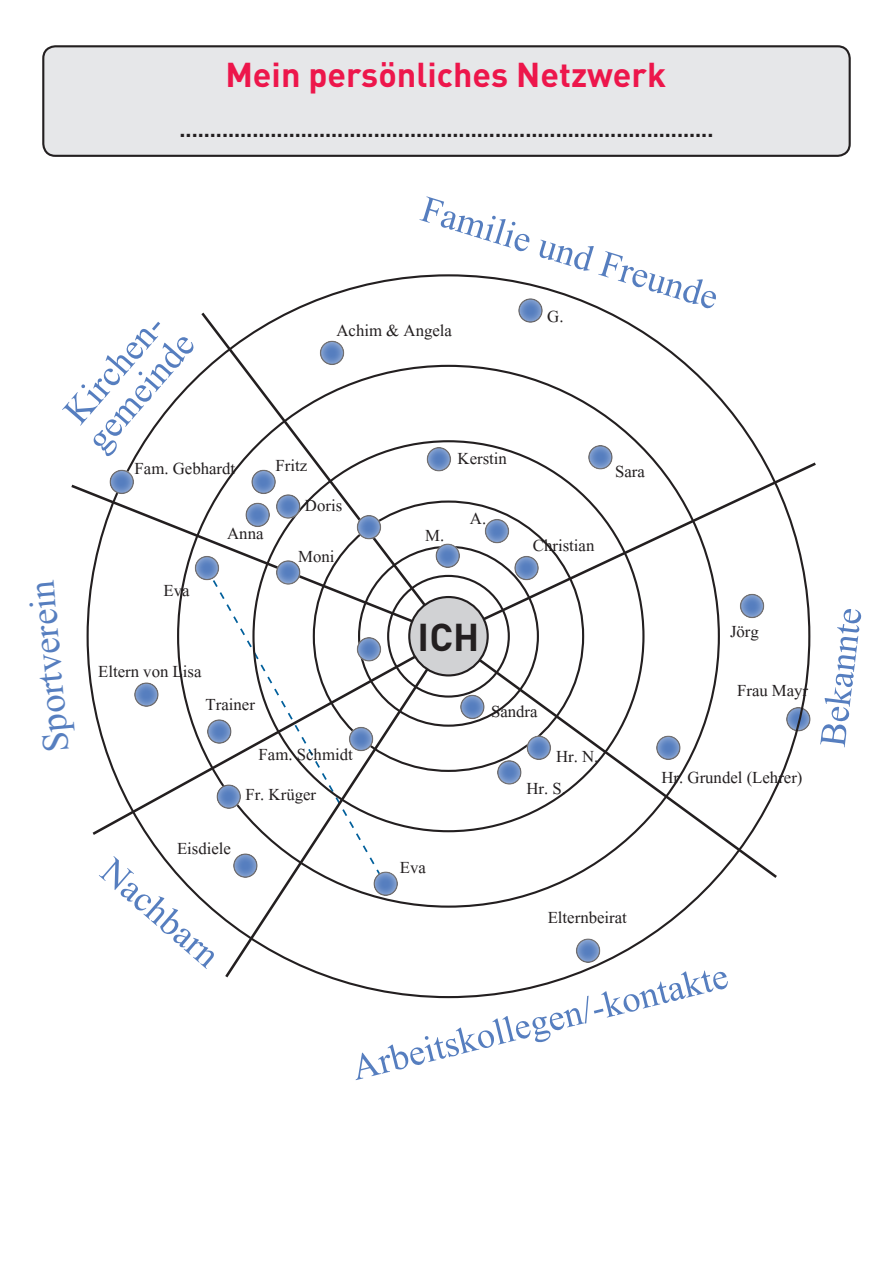
<style>
.page{position:relative;width:893px;height:1263px;background:#fff}
.page>*{position:absolute;margin:0;border:0;box-sizing:border-box;transform-origin:0 0}
.t1{font:45.9px/34.8px "Aparajita";color:#567ebf}
.t2{font:700 38.25px "DINOT";color:#231f20}
.t3{font:700 34.05px "DINOT";color:#ed164b}
.t4{font:700 21.3px "DINOT";color:#231f20}
.t5{font:20.85px/40.3px "Aparajita";color:#231f20}
</style>
<div class="page">
<div style="left:785px;top:705px;width:28px;height:27px;background:#fff;opacity:.75"></div>
<svg style="left:90px;top:653px;width:133px;height:184px"></svg>
<svg style="left:199px;top:310px;width:253px;height:172px"></svg>
<svg style="left:445px;top:460px;width:371px;height:179px"></svg>
<svg style="left:452px;top:634px;width:328px;height:246px"></svg>
<svg style="left:71px;top:482px;width:381px;height:157px"></svg>
<svg style="left:223px;top:633px;width:229px;height:347px"></svg>
<div style="left:409px;top:597px;width:79px;height:78px;background:#d1d2d4;border-radius:50%"></div>
<div style="left:408px;top:596px;width:81px;height:80px;border:2px solid #231f20;border-radius:50%"></div>
<svg style="left:539px;top:285px;width:64px;height:24px"></svg>
<svg style="left:134px;top:379px;width:60px;height:78px"></svg>
<svg style="left:71px;top:579px;width:4px;height:60px"></svg>
<svg style="left:160px;top:855px;width:55px;height:58px"></svg>
<svg style="left:355px;top:970px;width:234px;height:29px"></svg>
<div style="left:434px;top:542px;width:29px;height:27px;background:#fff;opacity:.75"></div>
<div style="left:513px;top:554px;width:28px;height:27px;background:#fff;opacity:.75"></div>
<div style="left:484px;top:517px;width:28px;height:27px;background:#fff;opacity:.75"></div>
<div style="left:587px;top:443px;width:28px;height:27px;background:#fff;opacity:.75"></div>
<div style="left:356px;top:513px;width:28px;height:27px;background:#fff;opacity:.75"></div>
<div style="left:426px;top:445px;width:28px;height:27px;background:#fff;opacity:.75"></div>
<div style="left:319px;top:339px;width:28px;height:27px;background:#fff;opacity:.75"></div>
<div style="left:517px;top:296px;width:28px;height:27px;background:#fff;opacity:.75"></div>
<div style="left:739px;top:592px;width:28px;height:27px;background:#fff;opacity:.75"></div>
<div style="left:655px;top:734px;width:28px;height:27px;background:#fff;opacity:.75"></div>
<div style="left:459px;top:693px;width:28px;height:27px;background:#fff;opacity:.75"></div>
<div style="left:526px;top:734px;width:28px;height:27px;background:#fff;opacity:.75"></div>
<div style="left:496px;top:758px;width:28px;height:27px;background:#fff;opacity:.75"></div>
<div style="left:372px;top:869px;width:29px;height:27px;background:#fff;opacity:.75"></div>
<div style="left:575px;top:936px;width:28px;height:27px;background:#fff;opacity:.75"></div>
<div style="left:356px;top:635px;width:28px;height:27px;background:#fff;opacity:.75"></div>
<div style="left:275px;top:558px;width:28px;height:27px;background:#fff;opacity:.75"></div>
<div style="left:194px;top:554px;width:28px;height:27px;background:#fff;opacity:.75"></div>
<div style="left:244px;top:501px;width:29px;height:27px;background:#fff;opacity:.75"></div>
<div style="left:275px;top:492px;width:28px;height:27px;background:#fff;opacity:.75"></div>
<div style="left:250px;top:468px;width:28px;height:27px;background:#fff;opacity:.75"></div>
<div style="left:133px;top:680px;width:28px;height:27px;background:#fff;opacity:.75"></div>
<div style="left:206px;top:717px;width:28px;height:27px;background:#fff;opacity:.75"></div>
<div style="left:109px;top:468px;width:28px;height:27px;background:#fff;opacity:.75"></div>
<div style="left:216px;top:782px;width:28px;height:27px;background:#fff;opacity:.75"></div>
<div style="left:348px;top:725px;width:28px;height:27px;background:#fff;opacity:.75"></div>
<div style="left:232px;top:851px;width:28px;height:27px;background:#fff;opacity:.75"></div>
<div style="left:43px;top:46px;width:807px;height:110px;background:#e6e7e9;border-radius:12px"></div>
<div style="left:42px;top:45px;width:809px;height:112px;border:2px solid #231f20;border-radius:12px"></div>
<h3 class="t3" style="left:225px;top:52px;width:442px">Mein persönliches Netzwerk</h3>
<p class="t4" style="left:180px;top:114px;width:535px">........................................................................................</p>
<h1 class="t1" style="left:57px;top:414px;width:150px;rotate:-49deg">Kirchen&shy;gemeinde</h1>
<p class="t5" style="left:135px;top:450px;width:102px">Fam. Gebhardt</p>
<h1 class="t1" style="left:426px;top:196px;width:310px;rotate:17deg">Familie und Freunde</h1>
<p class="t5" style="left:547px;top:299px;width:18px">G.</p>
<p class="t5" style="left:336px;top:312px;width:117px">Achim &amp; Angela</p>
<p class="t5" style="left:305px;top:447px;width:39px;text-indent:-30px">Fritz<br>Doris</p>
<p class="t5" style="left:458px;top:440px;width:51px">Kerstin</p>
<p class="t5" style="left:470px;top:501px;width:18px">A.</p>
<p class="t5" style="left:615px;top:453px;width:31px">Sara</p>
<p class="t5" style="left:227px;top:515px;width:38px">Anna</p>
<p class="t5" style="left:298px;top:538px;width:38px">Moni</p>
<p class="t5" style="left:425px;top:518px;width:21px">M.</p>
<p class="t5" style="left:533px;top:528px;width:63px">Christian</p>
<h1 class="t1" style="left:44px;top:753px;width:174px;rotate:-95deg">Sportverein</h1>
<p class="t5" style="left:163px;top:572px;width:28px">Eva</p>
<p class="t5" style="left:98px;top:653px;width:105px">Eltern von Lisa</p>
<p class="t5" style="left:206px;top:686px;width:51px">Trainer</p>
<p class="t5" style="left:245px;top:736px;width:109px;line-height:39.9px;text-indent:13px">Fam. Schmidt<br>Fr. Krüger</p>
<h2 class="t2" style="left:418px;top:611px;width:63px">ICH</h2>
<p class="t5" style="left:491px;top:693px;width:48px">Sandra</p>
<p class="t5" style="left:556px;top:738px;width:44px">Hr. N.</p>
<p class="t5" style="left:526px;top:770px;width:41px">Hr. S.</p>
<p class="t5" style="left:730px;top:613px;width:30px">Jörg</p>
<p class="t5" style="left:737px;top:672px;width:72px">Frau Mayr</p>
<p class="t5" style="left:661px;top:759px;width:143px">Hr. Grundel (Lehrer)</p>
<h1 class="t1" style="left:820px;top:745px;width:141px;rotate:-83deg">Bekannte</h1>
<p class="t5" style="left:177px;top:831px;width:56px">Eisdiele</p>
<h1 class="t1" style="left:115px;top:856px;width:145px;rotate:41deg">Nachbarn</h1>
<p class="t5" style="left:400px;top:849px;width:28px">Eva</p>
<p class="t5" style="left:548px;top:899px;width:81px">Elternbeirat</p>
<h1 class="t1" style="left:349px;top:1056px;width:388px;rotate:-14deg">Arbeitskollegen/-kontakte</h1>
</div>
